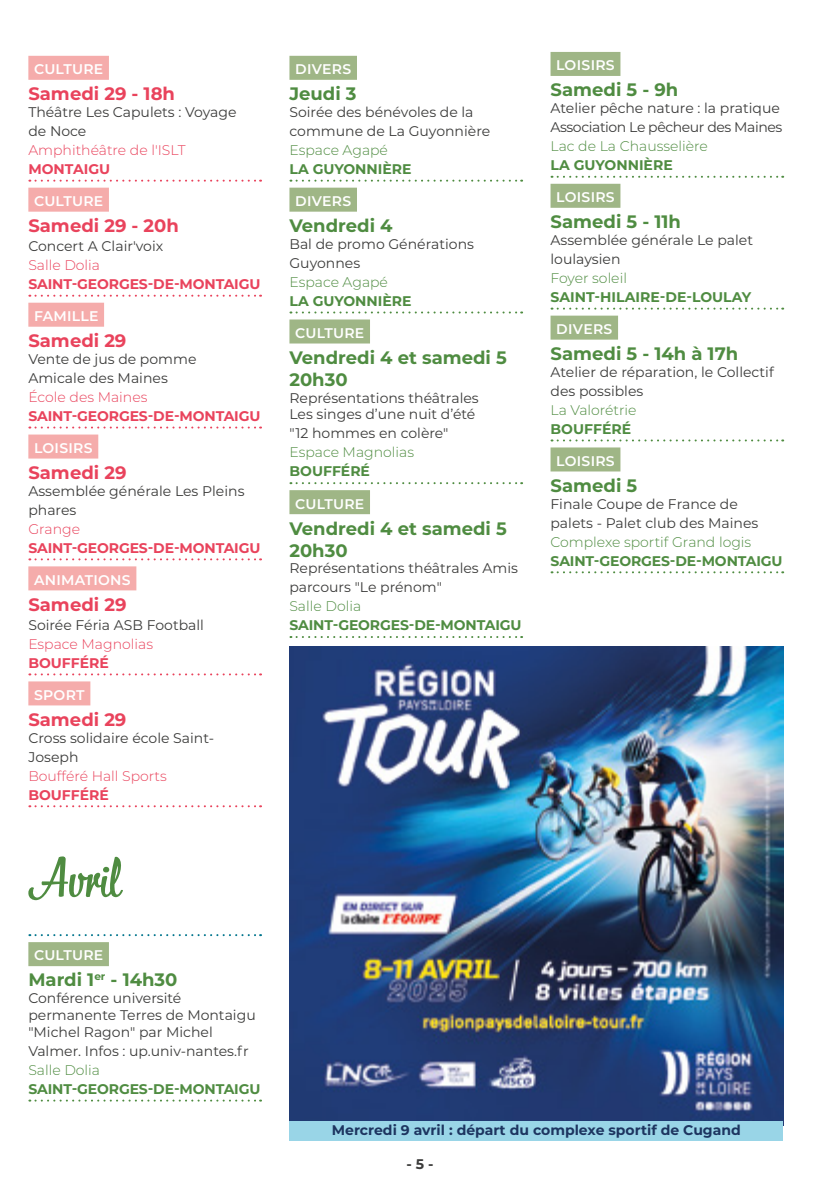
<style>
.page{position:relative;width:840px;height:1191px;background:#fff}
.page>*{position:absolute;margin:0;border:0;box-sizing:border-box;transform-origin:0 0}
.t1{font:54px "Bistro Script";color:#4f8c41}
.t2{font:700 18px/22px "Montserrat";color:#4f8c41}
.t3{font:700 18px "Montserrat";color:#e9435c}
.t4{font:14px/19px "Montserrat";color:#3c3c3b}
.t5{font:700 14px "Montserrat";letter-spacing:-.01em;color:#4f8c41}
.t6{font:300 14px "Montserrat";color:#4f8c41}
.t7{font:600 14px "Montserrat";letter-spacing:.02em;color:#fff}
.t8{font:700 14px "Montserrat";letter-spacing:-.01em;color:#e9435c}
.t9{font:300 14px "Montserrat";color:#e9435c}
.t10{font:14px/19px "Montserrat";letter-spacing:-.03em;color:#3c3c3b}
.t11{font:700 14px "Montserrat";color:#1d3560}
.t12{font:700 14px "Montserrat";color:#3c3c3b}
</style>
<div class="page">
<div style="left:28px;top:56px;width:81px;height:24px;background:#f5acab"></div>
<svg style="left:29px;top:180px;width:232px;height:2px"></svg>
<div style="left:28px;top:188px;width:81px;height:24px;background:#f5acab"></div>
<svg style="left:29px;top:295px;width:232px;height:2px"></svg>
<div style="left:28px;top:303px;width:76px;height:24px;background:#f5acab"></div>
<svg style="left:29px;top:426px;width:232px;height:2px"></svg>
<div style="left:28px;top:434px;width:70px;height:24px;background:#f5acab"></div>
<svg style="left:29px;top:558px;width:232px;height:2px"></svg>
<div style="left:28px;top:566px;width:108px;height:24px;background:#f5acab"></div>
<svg style="left:29px;top:673px;width:232px;height:2px"></svg>
<div style="left:28px;top:681px;width:62px;height:24px;background:#f5acab"></div>
<svg style="left:29px;top:805px;width:232px;height:2px"></svg>
<svg style="left:29px;top:934px;width:232px;height:2px"></svg>
<div style="left:28px;top:942px;width:81px;height:24px;background:#9fb686"></div>
<svg style="left:29px;top:1099px;width:232px;height:2px"></svg>
<div style="left:289px;top:56px;width:68px;height:24px;background:#9fb686"></div>
<svg style="left:290px;top:180px;width:232px;height:2px"></svg>
<div style="left:289px;top:188px;width:68px;height:24px;background:#9fb686"></div>
<svg style="left:290px;top:311px;width:232px;height:2px"></svg>
<div style="left:289px;top:319px;width:81px;height:24px;background:#9fb686"></div>
<svg style="left:290px;top:482px;width:232px;height:2px"></svg>
<div style="left:289px;top:490px;width:81px;height:24px;background:#9fb686"></div>
<svg style="left:290px;top:636px;width:232px;height:2px"></svg>
<div style="left:550px;top:52px;width:70px;height:24px;background:#9fb686"></div>
<svg style="left:551px;top:176px;width:231px;height:2px"></svg>
<div style="left:550px;top:184px;width:70px;height:24px;background:#9fb686"></div>
<svg style="left:551px;top:308px;width:231px;height:2px"></svg>
<div style="left:550px;top:316px;width:67px;height:24px;background:#9fb686"></div>
<svg style="left:551px;top:439px;width:231px;height:2px"></svg>
<div style="left:550px;top:447px;width:70px;height:24px;background:#9fb686"></div>
<svg style="left:551px;top:571px;width:231px;height:2px"></svg>
<img style="left:289px;top:646px;width:493px;height:475px">
<div style="left:289px;top:1121px;width:493px;height:20px;background:#99d5e7"></div>
<p class="t7" style="left:34px;top:59px;width:71px">CULTURE</p>
<p class="t3" style="left:28px;top:81px;width:148px">Samedi 29 - 18h</p>
<p class="t4" style="left:28px;top:102px;width:209px">Théâtre Les Capulets : Voyage de Noce</p>
<p class="t9" style="left:28px;top:140px;width:159px">Amphithéâtre de l'ISLT</p>
<p class="t8" style="left:28px;top:159px;width:83px">MONTAIGU</p>
<p class="t7" style="left:34px;top:191px;width:71px">CULTURE</p>
<p class="t3" style="left:28px;top:213px;width:152px">Samedi 29 - 20h</p>
<p class="t4" style="left:28px;top:236px;width:136px">Concert A Clair'voix</p>
<p class="t9" style="left:28px;top:255px;width:73px">Salle Dolia</p>
<p class="t8" style="left:28px;top:274px;width:233px">SAINT-GEORGES-DE-MONTAIGU</p>
<p class="t7" style="left:34px;top:306px;width:66px">FAMILLE</p>
<p class="t3" style="left:28px;top:328px;width:99px">Samedi 29</p>
<p class="t4" style="left:28px;top:349px;width:169px">Vente de jus de pomme<br>Amicale des Maines</p>
<p class="t9" style="left:28px;top:387px;width:120px">École des Maines</p>
<p class="t8" style="left:28px;top:406px;width:233px">SAINT-GEORGES-DE-MONTAIGU</p>
<p class="t7" style="left:34px;top:438px;width:60px">LOISIRS</p>
<p class="t3" style="left:28px;top:459px;width:99px">Samedi 29</p>
<p class="t4" style="left:28px;top:481px;width:217px">Assemblée générale Les Pleins phares</p>
<p class="t9" style="left:28px;top:519px;width:53px">Grange</p>
<p class="t8" style="left:28px;top:537px;width:233px">SAINT-GEORGES-DE-MONTAIGU</p>
<p class="t7" style="left:34px;top:570px;width:98px">ANIMATIONS</p>
<p class="t3" style="left:28px;top:591px;width:99px">Samedi 29</p>
<p class="t4" style="left:28px;top:615px;width:177px">Soirée Féria ASB Football</p>
<p class="t9" style="left:28px;top:634px;width:126px">Espace Magnolias</p>
<p class="t8" style="left:28px;top:652px;width:82px">BOUFFÉRÉ</p>
<p class="t7" style="left:34px;top:685px;width:52px">SPORT</p>
<p class="t3" style="left:28px;top:706px;width:99px">Samedi 29</p>
<p class="t4" style="left:28px;top:727px;width:187px">Cross solidaire école Saint-<br>Joseph</p>
<p class="t9" style="left:28px;top:766px;width:140px">Boufféré Hall Sports</p>
<p class="t8" style="left:28px;top:784px;width:82px">BOUFFÉRÉ</p>
<h1 class="t1" style="left:28px;top:844px;width:93px">Avril</h1>
<p class="t7" style="left:34px;top:945px;width:71px">CULTURE</p>
<p class="t2" style="left:28px;top:968px;width:150px">Mardi 1<sup>er</sup> - 14h30</p>
<p class="t4" style="left:28px;top:989px;width:229px;line-height:16.8px">Conférence université permanente Terres de Montaigu "Michel Ragon" par Michel</p>
<p class="t4" style="left:28px;top:1041px;width:222px">Valmer. Infos : up.univ-nantes.fr</p>
<p class="t6" style="left:28px;top:1060px;width:73px">Salle Dolia</p>
<p class="t5" style="left:28px;top:1078px;width:233px">SAINT-GEORGES-DE-MONTAIGU</p>
<p class="t7" style="left:295px;top:59px;width:58px">DIVERS</p>
<p class="t2" style="left:289px;top:82px;width:69px">Jeudi 3</p>
<p class="t4" style="left:289px;top:102px;width:202px">Soirée des bénévoles de la commune de La Guyonnière</p>
<p class="t6" style="left:289px;top:140px;width:100px">Espace Agapé</p>
<p class="t5" style="left:289px;top:159px;width:124px">LA GUYONNIÈRE</p>
<p class="t7" style="left:295px;top:191px;width:58px">DIVERS</p>
<p class="t2" style="left:289px;top:214px;width:105px">Vendredi 4</p>
<p class="t4" style="left:289px;top:234px;width:186px">Bal de promo Générations<br>Guyonnes</p>
<p class="t6" style="left:289px;top:272px;width:100px">Espace Agapé</p>
<p class="t5" style="left:289px;top:291px;width:124px">LA GUYONNIÈRE</p>
<p class="t7" style="left:295px;top:323px;width:71px">CULTURE</p>
<p class="t2" style="left:289px;top:345px;width:219px">Vendredi 4 et samedi 5<br>20h30</p>
<p class="t4" style="left:289px;top:389px;width:191px;line-height:16.8px">Représentations théâtrales<br>Les singes d’une nuit d’été</p>
<p class="t4" style="left:289px;top:423px;width:160px">"12 hommes en colère"</p>
<p class="t6" style="left:289px;top:443px;width:126px">Espace Magnolias</p>
<p class="t5" style="left:289px;top:461px;width:82px">BOUFFÉRÉ</p>
<p class="t7" style="left:295px;top:493px;width:71px">CULTURE</p>
<p class="t2" style="left:289px;top:516px;width:219px">Vendredi 4 et samedi 5<br>20h30</p>
<p class="t4" style="left:289px;top:558px;width:230px">Représentations théâtrales Amis parcours "Le prénom"</p>
<p class="t6" style="left:289px;top:597px;width:73px">Salle Dolia</p>
<p class="t5" style="left:289px;top:615px;width:233px">SAINT-GEORGES-DE-MONTAIGU</p>
<p class="t7" style="left:556px;top:55px;width:60px">LOISIRS</p>
<p class="t2" style="left:550px;top:78px;width:129px">Samedi 5 - 9h</p>
<p class="t10" style="left:550px;top:98px;width:233px">Atelier pêche nature : la pratique<br>Association Le pêcheur des Maines</p>
<p class="t6" style="left:550px;top:137px;width:159px">Lac de La Chausselière</p>
<p class="t5" style="left:550px;top:155px;width:124px">LA GUYONNIÈRE</p>
<p class="t7" style="left:556px;top:187px;width:60px">LOISIRS</p>
<p class="t2" style="left:550px;top:210px;width:132px">Samedi 5 - 11h</p>
<p class="t4" style="left:550px;top:230px;width:204px">Assemblée générale Le palet loulaysien</p>
<p class="t6" style="left:550px;top:268px;width:78px">Foyer soleil</p>
<p class="t5" style="left:550px;top:287px;width:202px">SAINT-HILAIRE-DE-LOULAY</p>
<p class="t7" style="left:556px;top:319px;width:58px">DIVERS</p>
<p class="t2" style="left:550px;top:342px;width:189px">Samedi 5 - 14h à 17h</p>
<p class="t4" style="left:550px;top:362px;width:224px">Atelier de réparation, le Collectif des possibles</p>
<p class="t6" style="left:550px;top:400px;width:87px">La Valorétrie</p>
<p class="t5" style="left:550px;top:419px;width:82px">BOUFFÉRÉ</p>
<p class="t7" style="left:556px;top:451px;width:60px">LOISIRS</p>
<p class="t2" style="left:550px;top:473px;width:88px">Samedi 5</p>
<p class="t4" style="left:550px;top:493px;width:209px">Finale Coupe de France de palets - Palet club des Maines</p>
<p class="t6" style="left:550px;top:532px;width:202px">Complexe sportif Grand logis</p>
<p class="t5" style="left:550px;top:550px;width:233px">SAINT-GEORGES-DE-MONTAIGU</p>
<p class="t11" style="left:331px;top:1120px;width:410px">Mercredi 9 avril : départ du complexe sportif de Cugand</p>
<p class="t12" style="left:406px;top:1154px;width:29px">- 5 -</p>
</div>
